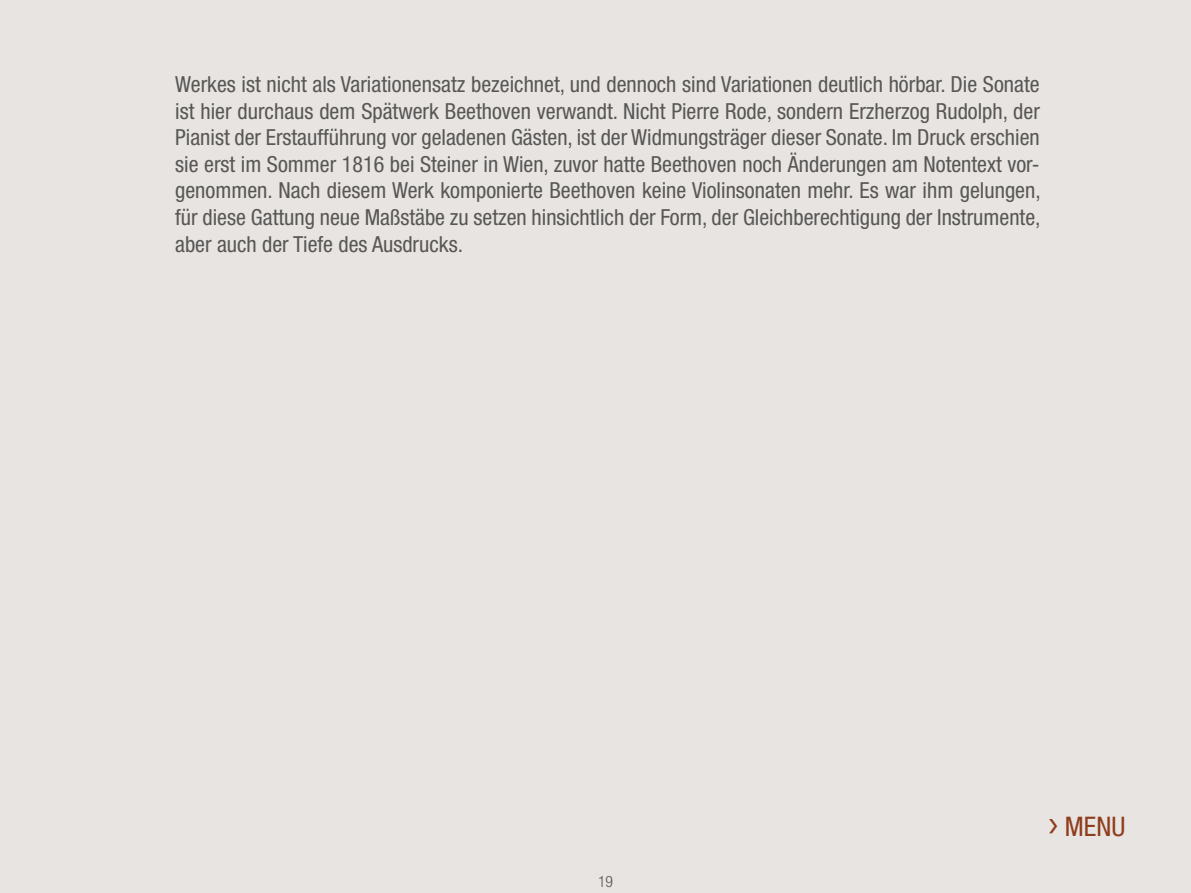
<style>
.page{position:relative;width:1191px;height:893px;background:#e8e4e1}
.page>*{position:absolute;margin:0;border:0;box-sizing:border-box;transform-origin:0 0}
.t1{font:condensed 27px "Helvetica Neue";color:#8e3c1c}
.t2{font:condensed 22.2px/26.5px "Helvetica Neue";color:#575756;text-align:justify}
.t3{font:300 condensed 14.85px "Helvetica Neue";color:#000}
.s1{font-size:15.6px;color:#575756}
.s2{font-family:"Myriad Pro";font-stretch:normal;font-size:39px}
</style>
<div class="page">
<p class="t2" style="left:175px;top:71px;width:867px">Werkes ist nicht als Variationensatz bezeichnet, und dennoch sind Variationen deutlich hörbar. Die Sonate ist hier durchaus dem Spätwerk Beethoven verwandt. Nicht Pierre Rode, sondern Erzherzog Rudolph, der Pianist der Erstaufführung vor geladenen Gästen, ist der Widmungsträger dieser Sonate. Im Druck erschien sie erst im Sommer 1816 bei Steiner in Wien, zuvor hatte Beethoven noch Änderungen am Notentext vor&shy;genommen. Nach diesem Werk komponierte Beethoven keine Violinsonaten mehr. Es war ihm gelungen, für diese Gattung neue Maßstäbe zu setzen hinsichtlich der Form, der Gleichberechtigung der Instrumente, aber auch der Tiefe des Ausdrucks.</p>
<p class="t3" style="left:592px;top:867px;width:22px">18<span class="s1">19</span></p>
<p class="t1" style="left:1048px;top:811px;width:78px"><span class="s2">›</span> MENU</p>
</div>
